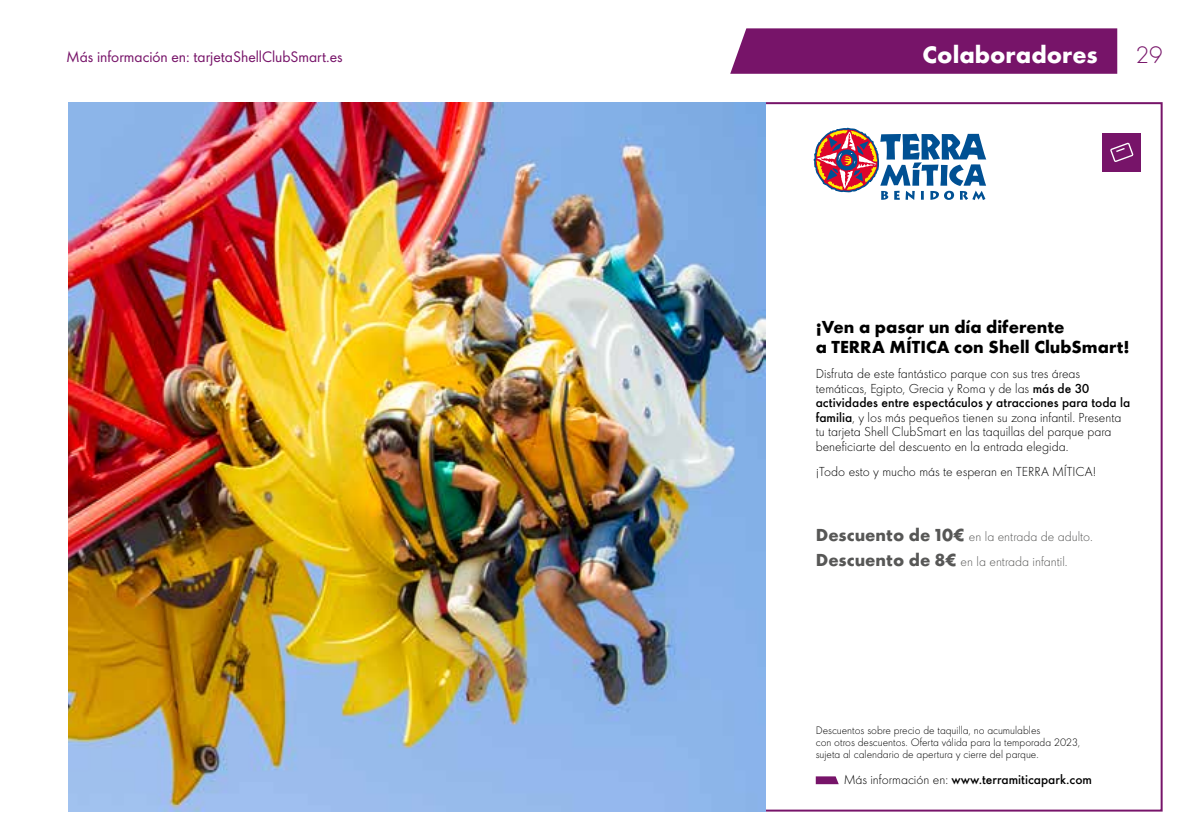
<style>
.page{position:relative;width:1191px;height:840px;background:#fff}
.page>*{position:absolute;margin:0;border:0;box-sizing:border-box;transform-origin:0 0}
.t1{font:700 22px "Shell";color:#fff}
.t2{font:300 22px "Shell";color:#771469}
.t3{font:700 16px/19.2px "Shell";color:#000}
.t4{font:14px "Shell";color:#771469}
.t5{font:300 12px/14.4px "Shell";color:#000}
.t6{font:300 12px/24.8px "Shell";color:#575756}
.t7{font:500 12px "Shell";color:#000}
.t8{font:300 10px/12px "Shell";color:#000}
.s1{font-weight:500}
.s2{font-weight:700;font-size:16px}
.s3{font-weight:300}
</style>
<div class="page">
<div style="left:730px;top:28px;width:388px;height:46px;background:#771469"></div>
<svg style="left:813px;top:128px;width:173px;height:72px"></svg>
<img style="left:68px;top:102px;width:697px;height:709px">
<svg style="left:815px;top:776px;width:23px;height:7px"></svg>
<div style="left:1102px;top:133px;width:38px;height:38px;background:#771469"></div>
<svg style="left:1110px;top:142px;width:23px;height:20px"></svg>
<p class="t4" style="left:67px;top:45px;width:277px">Más información en: tarjetaShellClubSmart.es</p>
<h1 class="t1" style="left:922px;top:36px;width:177px">Colaboradores</h1>
<h1 class="t2" style="left:1136px;top:38px;width:28px">29</h1>
<h2 class="t3" style="left:815px;top:316px;width:315px">¡Ven a pasar un día diferente<br>a TERRA MÍTICA con Shell ClubSmart!</h2>
<p class="t5" style="left:815px;top:366px;width:316px">Disfruta de este fantástico parque con sus tres áreas temáticas, Egipto, Grecia y Roma y de las <span class="s1">más de 30 actividades entre espectáculos y atracciones para toda la familia</span>, y los más pequeños tienen su zona infantil. Presenta tu tarjeta Shell ClubSmart en las taquillas del parque para beneficiarte del descuento en la entrada elegida.</p>
<p class="t5" style="left:815px;top:464px;width:282px">¡Todo esto y mucho más te esperan en TERRA MÍTICA!</p>
<p class="t6" style="left:815px;top:523px;width:278px"><span class="s2">Descuento de 10€</span> en la entrada de adulto.<br><span class="s2">Descuento de 8€</span> en la entrada infantil.</p>
<p class="t8" style="left:815px;top:723px;width:266px">Descuentos sobre precio de taquilla, no acumulables<br>con otros descuentos. Oferta válida para la temporada 2023, sujeta al calendario de apertura y cierre del parque.</p>
<p class="t7" style="left:844px;top:769px;width:249px"><span class="s3">Más información en:</span> www.terramiticapark.com</p>
</div>
